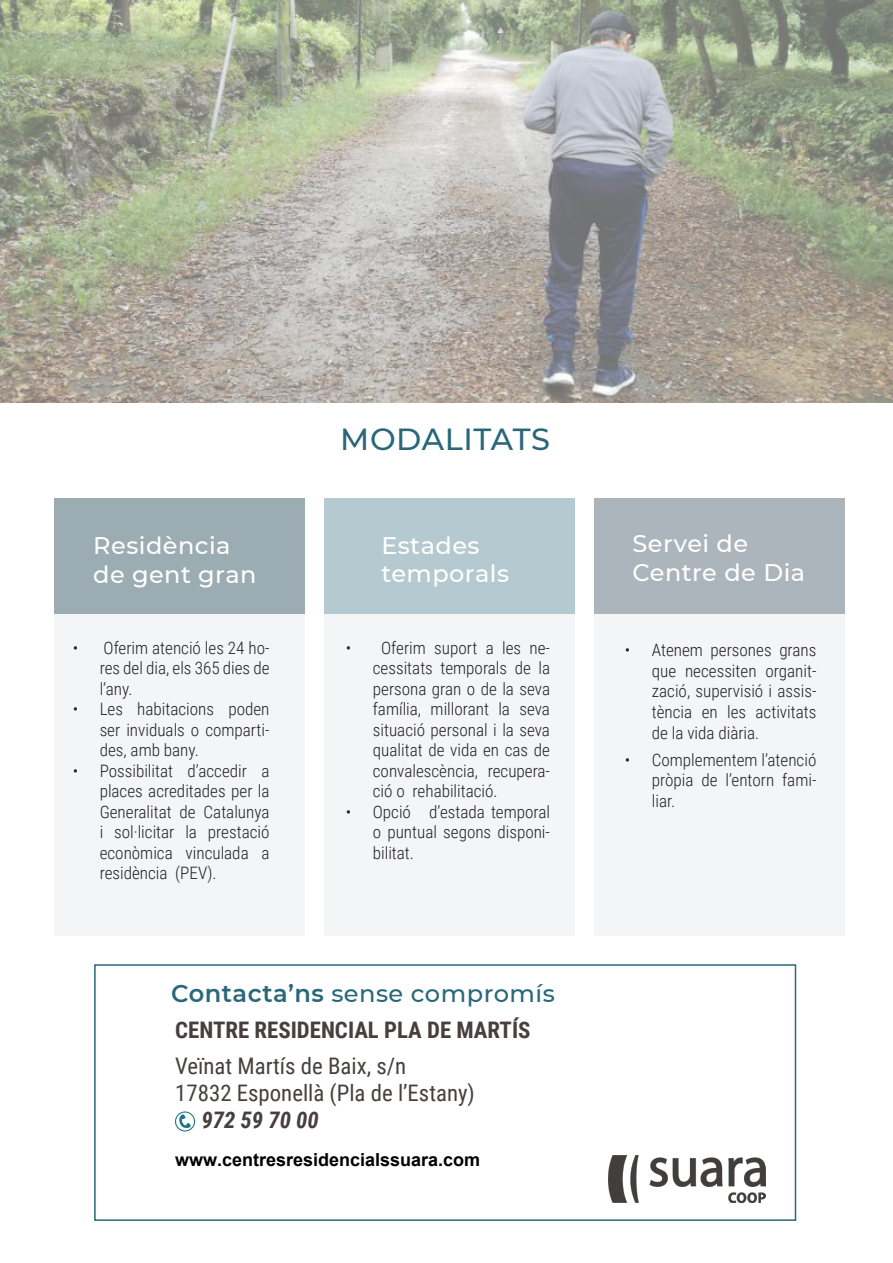
<style>
.page{position:relative;width:893px;height:1263px;background:#fff}
.page>*{position:absolute;margin:0;border:0;box-sizing:border-box;transform-origin:0 0}
.t1{font:500 30.45px "Montserrat";letter-spacing:.02em;color:#296779}
.t2{font:500 24.15px "Montserrat";letter-spacing:.02em;color:#296779}
.t3{font:500 24px/28.8px "Montserrat";letter-spacing:.02em;color:#fff}
.t4{font:22.8px "Roboto Condensed";color:#463f3e}
.t5{font:700 22.8px "Roboto Condensed";color:#463f3e}
.t6{font:italic 700 22.8px "Roboto Condensed";color:#463f3e}
.t7{font:300 17.1px/20.5px "Roboto Condensed";color:#231f20;text-align:justify}
.s1{font-weight:600}
</style>
<div class="page">
<div style="left:94px;top:964px;width:702px;height:257px;border:2px solid #296779"></div>
<img style="left:0;top:0;width:893px;height:403px">
<div style="left:54px;top:499px;width:250px;height:115px;background:#9bacb3"></div>
<div style="left:54px;top:614px;width:250px;height:321px;background:#f3f5f6"></div>
<div style="left:324px;top:499px;width:250px;height:115px;background:#b4c9d0"></div>
<div style="left:594px;top:499px;width:250px;height:115px;background:#adb5bc"></div>
<div style="left:324px;top:614px;width:250px;height:321px;background:#f3f5f6"></div>
<div style="left:594px;top:614px;width:250px;height:321px;background:#f3f5f6"></div>
<svg style="left:179px;top:1114px;width:12px;height:14px"></svg>
<div style="left:175px;top:1111px;width:20px;height:20px;border:1px solid #217382;border-radius:50%"></div>
<img style="left:608px;top:1156px;width:158px;height:46px">
<svg style="left:175px;top:1153px;width:305px;height:14px"></svg>
<p class="t3" style="left:93px;top:530px;width:139px">Residència</p>
<p class="t3" style="left:93px;top:559px;width:165px">de gent gran</p>
<p class="t7" style="left:100px;top:636px;width:171px;text-indent:-27px">• Oferim atenció les 24 ho&shy;res del dia, els 365 dies de l’any.</p>
<p class="t7" style="left:100px;top:698px;width:171px;text-indent:-27px">• Les habitacions poden ser inviduals o comparti&shy;des, amb bany.</p>
<p class="t7" style="left:100px;top:760px;width:171px;text-indent:-27px">• Possibilitat d’accedir a places acreditades per la Generalitat de Catalunya i sol·licitar la prestació econòmica vinculada a residència (PEV).</p>
<p class="t1" style="left:340px;top:418px;width:211px">MODALITATS</p>
<p class="t3" style="left:381px;top:530px;width:100px">Estades</p>
<p class="t3" style="left:381px;top:558px;width:129px">temporals</p>
<p class="t7" style="left:373px;top:636px;width:179px;text-indent:-27px">• Oferim suport a les ne&shy;cessitats temporals de la persona gran o de la seva família, millorant la seva situació personal i la seva qualitat de vida en cas de convalescència, recupera&shy;ció o rehabilitació.</p>
<p class="t7" style="left:373px;top:801px;width:179px;text-indent:-27px">• Opció d’estada temporal o puntual segons disponi&shy;bilitat.</p>
<p class="t2" style="left:171px;top:977px;width:385px"><span class="s1">Contacta’ns</span> sense compromís</p>
<p class="t5" style="left:175px;top:1014px;width:357px">CENTRE RESIDENCIAL PLA DE MARTÍS</p>
<p class="t4" style="left:175px;top:1050px;width:232px">Veïnat Martís de Baix, s/n</p>
<p class="t4" style="left:175px;top:1077px;width:301px">17832 Esponellà (Pla de l’Estany)</p>
<p class="t6" style="left:201px;top:1104px;width:119px">972 59 70 00</p>
<p class="t3" style="left:633px;top:529px;width:174px">Servei de<br>Centre de Dia</p>
<p class="t7" style="left:652px;top:639px;width:166px;text-indent:-27px">• Atenem persones grans que necessiten organit&shy;zació, supervisió i assis&shy;tència en les activitats de la vida diària.</p>
<p class="t7" style="left:652px;top:748px;width:166px;text-indent:-27px">• Complementem l’atenció pròpia de l’entorn fami&shy;liar.</p>
</div>
